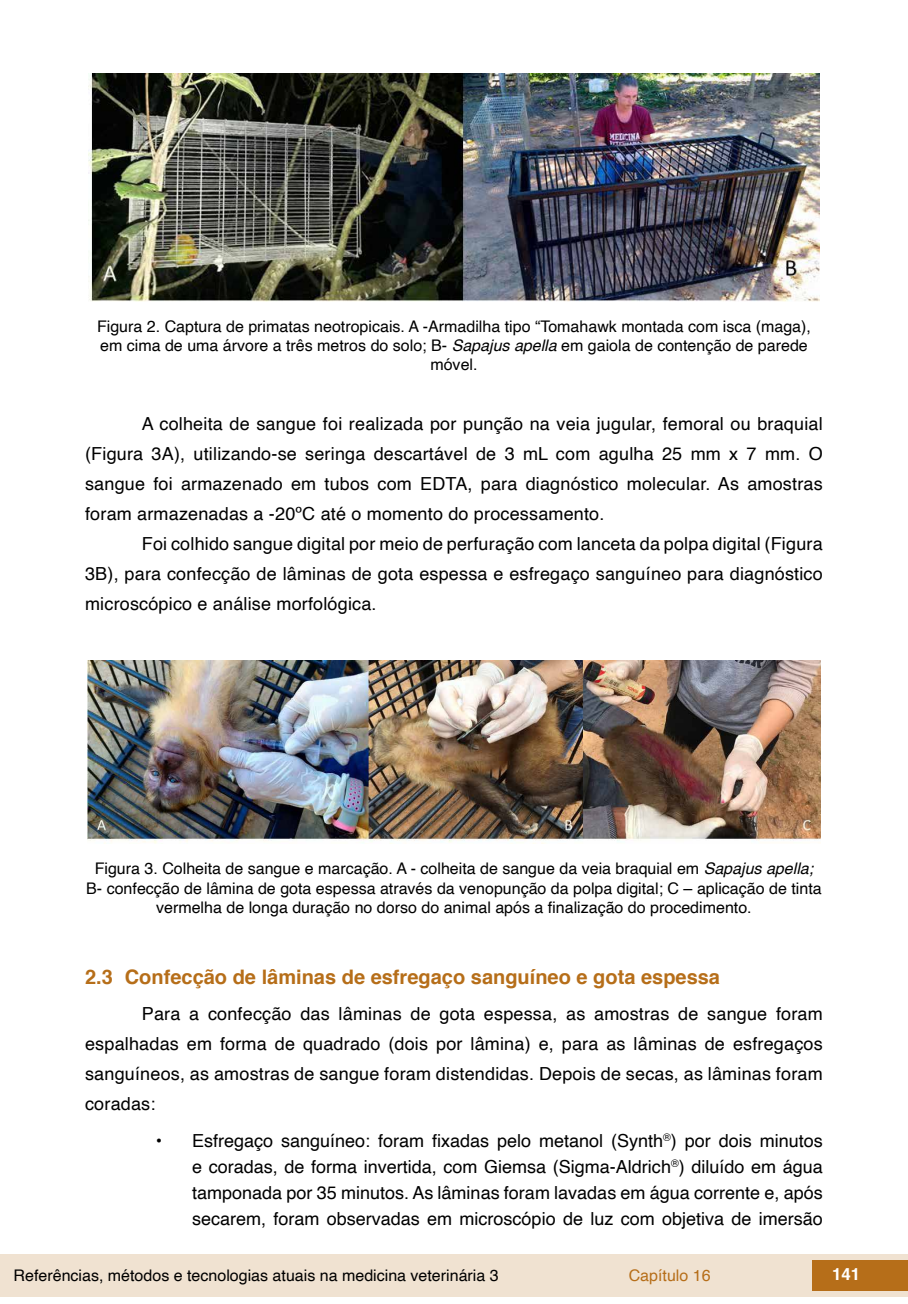
<style>
.page{position:relative;width:908px;height:1304px;background:#fff}
.page>*{position:absolute;margin:0;border:0;box-sizing:border-box;transform-origin:0 0}
.t1{font:700 20px "Helvetica";color:#b66e19}
.t2{font:18px/30px "Helvetica";letter-spacing:.01em;color:#000;text-align:justify}
.t3{font:700 16.8px "Helvetica";color:#fff}
.t4{font:16px/19.2px "Helvetica";color:#000;text-align:center}
.t5{font:16px "Helvetica";color:#b66e19}
.s1{font-style:italic}
</style>
<div class="page">
<div style="left:0;top:1254px;width:906px;height:43px;background:#f0e2d1"></div>
<div style="left:812px;top:1261px;width:95px;height:30px;background:#b66e19"></div>
<img style="left:89px;top:74px;width:730px;height:227px">
<img style="left:87px;top:660px;width:733px;height:184px">
<p class="t4" style="left:97px;top:317px;width:715px">Figura 2. Captura de primatas neotropicais. A -Armadilha tipo “Tomahawk montada com isca (maga), em cima de uma árvore a três metros do solo; B- <span class="s1">Sapajus apella</span> em gaiola de contenção de parede móvel.</p>
<p class="t2" style="left:85px;top:409px;width:738px;text-indent:57px">A colheita de sangue foi realizada por punção na veia jugular, femoral ou braquial (Figura 3A), utilizando-se seringa descartável de 3 mL com agulha 25 mm x 7 mm. O sangue foi armazenado em tubos com EDTA, para diagnóstico molecular. As amostras foram armazenadas a -20ºC até o momento do processamento.</p>
<p class="t2" style="left:85px;top:529px;width:738px;text-indent:57px">Foi colhido sangue digital por meio de perfuração com lanceta da polpa digital (Figura 3B), para confecção de lâminas de gota espessa e esfregaço sanguíneo para diagnóstico microscópico e análise morfológica.</p>
<p class="t4" style="left:86px;top:860px;width:736px">Figura 3. Colheita de sangue e marcação. A - colheita de sangue da veia braquial em <span class="s1">Sapajus apella;<br></span>B- confecção de lâmina de gota espessa através da venopunção da polpa digital; C – aplicação de tinta vermelha de longa duração no dorso do animal após a finalização do procedimento.</p>
<p class="t1" style="left:85px;top:961px;width:636px">2.3 Confecção de lâminas de esfregaço sanguíneo e gota espessa</p>
<p class="t2" style="left:85px;top:999px;width:739px;text-indent:57px">Para a confecção das lâminas de gota espessa, as amostras de sangue foram espalhadas em forma de quadrado (dois por lâmina) e, para as lâminas de esfregaços sanguíneos, as amostras de sangue foram distendidas. Depois de secas, as lâminas foram coradas:</p>
<p class="t2" style="left:192px;top:1128px;width:632px;line-height:26px;text-indent:-36px">• Esfregaço sanguíneo: foram fixadas pelo metanol (Synth<sup>®</sup>) por dois minutos e coradas, de forma invertida, com Giemsa (Sigma-Aldrich<sup>®</sup>) diluído em água tamponada por 35 minutos. As lâminas foram lavadas em água corrente e, após secarem, foram observadas em microscópio de luz com objetiva de imersão</p>
<p class="t4" style="left:14px;top:1266px;width:486px">Referências, métodos e tecnologias atuais na medicina veterinária 3</p>
<p class="t5" style="left:628px;top:1263px;width:83px">Capítulo 16</p>
<p class="t3" style="left:831px;top:1261px;width:30px">141</p>
</div>
